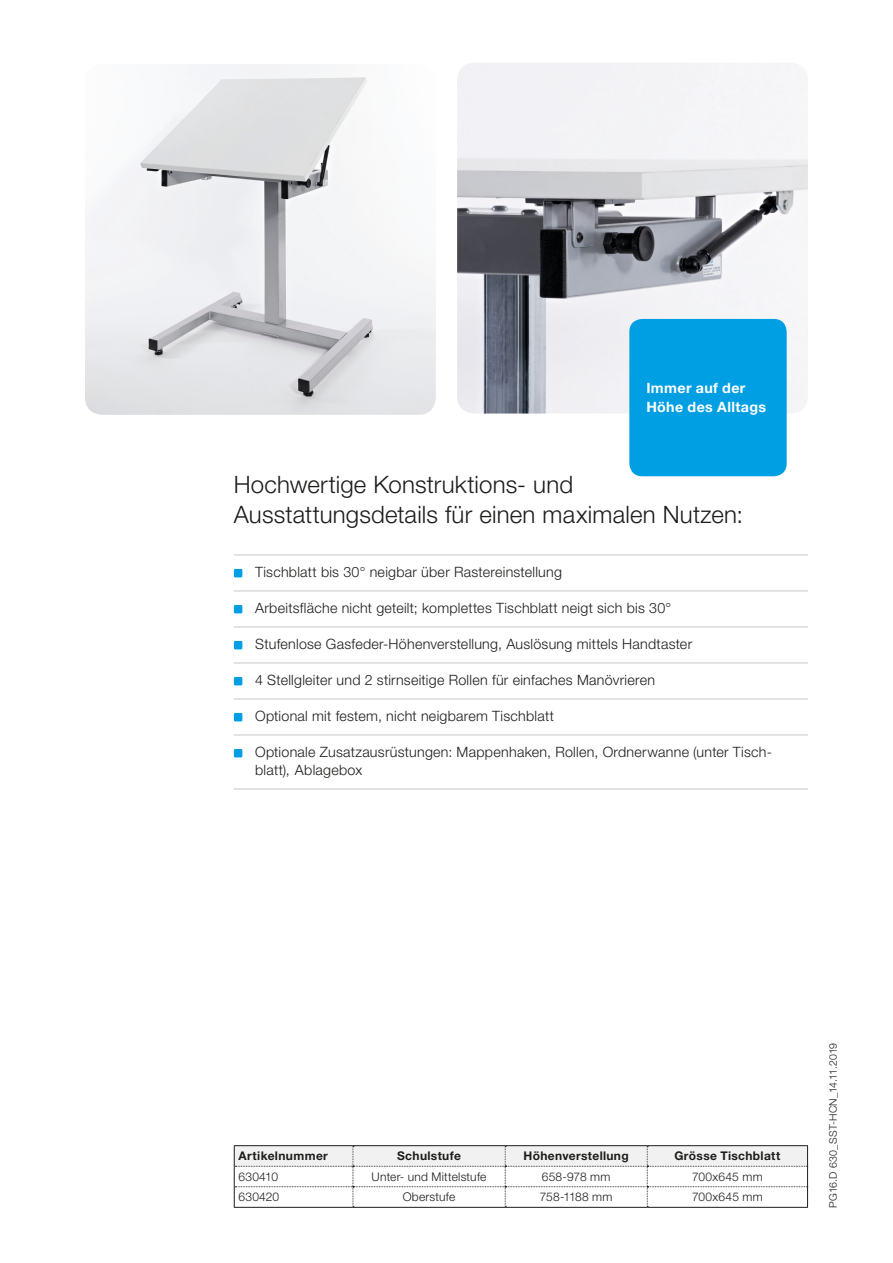
<style>
.page{position:relative;width:893px;height:1263px;background:#fff}
.page>*{position:absolute;margin:0;border:0;box-sizing:border-box;transform-origin:0 0}
.t1{font:300 24px/30px "Helvetica Neue LT Pro";letter-spacing:.005em;color:#1d1d1b}
.t2{font:300 14.25px/18px "Helvetica Neue LT Pro";letter-spacing:.02em;color:#1d1d1b}
.t3{font:700 14.25px/19.5px "Helvetica Neue LT Pro";letter-spacing:.025em;color:#fff}
.t4{font:300 12px "Helvetica Neue LT Pro";letter-spacing:.02em;color:#1d1d1b}
.t5{font:700 12px "Helvetica Neue LT Pro";letter-spacing:.03em;color:#1d1d1b}
.t6{font:300 12px "Helvetica Neue LT Pro";letter-spacing:-.005em;color:#1d1d1b}
.t7{font:300 10.5px "Helvetica Neue LT Pro";letter-spacing:.015em;color:#1d1d1b}
</style>
<div class="page">
<hr style="left:234px;top:555px;width:574px;height:1px;background:#c7c7c6">
<hr style="left:234px;top:591px;width:574px;height:1px;background:#c7c7c6">
<hr style="left:234px;top:627px;width:574px;height:1px;background:#c7c7c6">
<hr style="left:234px;top:663px;width:574px;height:1px;background:#c7c7c6">
<hr style="left:234px;top:699px;width:574px;height:1px;background:#c7c7c6">
<hr style="left:234px;top:735px;width:574px;height:1px;background:#c7c7c6">
<hr style="left:234px;top:789px;width:574px;height:1px;background:#c7c7c6">
<div style="left:234px;top:569px;width:8px;height:8px;background:#009fe3;border-radius:2px"></div>
<div style="left:234px;top:605px;width:8px;height:8px;background:#009fe3;border-radius:2px"></div>
<div style="left:234px;top:641px;width:8px;height:8px;background:#009fe3;border-radius:2px"></div>
<div style="left:234px;top:677px;width:8px;height:8px;background:#009fe3;border-radius:2px"></div>
<div style="left:234px;top:713px;width:8px;height:8px;background:#009fe3;border-radius:2px"></div>
<div style="left:234px;top:749px;width:8px;height:8px;background:#009fe3;border-radius:2px"></div>
<img style="left:85px;top:64px;width:351px;height:351px">
<img style="left:457px;top:63px;width:351px;height:351px">
<div style="left:629px;top:319px;width:158px;height:157px;background:#009fe3;border-radius:13px"></div>
<hr style="left:234px;top:1145px;width:119px;height:1px;background:#1d1d1b">
<hr style="left:353px;top:1145px;width:152px;height:1px;background:#1d1d1b">
<hr style="left:505px;top:1145px;width:142px;height:1px;background:#1d1d1b">
<hr style="left:647px;top:1145px;width:161px;height:1px;background:#1d1d1b">
<hr style="left:234px;top:1207px;width:119px;height:1px;background:#1d1d1b">
<hr style="left:353px;top:1207px;width:152px;height:1px;background:#1d1d1b">
<hr style="left:505px;top:1207px;width:142px;height:1px;background:#1d1d1b">
<hr style="left:647px;top:1207px;width:161px;height:1px;background:#1d1d1b">
<svg style="left:234px;top:1146px;width:574px;height:61px"></svg>
<p class="t3" style="left:646px;top:378px;width:121px">Immer auf der<br>Höhe des Alltags</p>
<h1 class="t1" style="left:234px;top:469px;width:511px">Hochwertige Konstruktions- und<br>Ausstattungsdetails für einen maximalen Nutzen:</h1>
<p class="t2" style="left:255px;top:563px;width:308px">Tischblatt bis 30° neigbar über Rastereinstellung</p>
<p class="t2" style="left:255px;top:599px;width:418px">Arbeitsfläche nicht geteilt; komplettes Tischblatt neigt sich bis 30°</p>
<p class="t2" style="left:255px;top:635px;width:439px">Stufenlose Gasfeder-Höhenverstellung, Auslösung mittels Handtaster</p>
<p class="t2" style="left:255px;top:671px;width:402px">4 Stellgleiter und 2 stirnseitige Rollen für einfaches Manövrieren</p>
<p class="t2" style="left:255px;top:707px;width:300px">Optional mit festem, nicht neigbarem Tischblatt</p>
<p class="t2" style="left:255px;top:743px;width:518px">Optionale Zusatzausrüstungen: Mappenhaken, Rollen, Ordnerwanne (unter Tisch&shy;blatt), Ablagebox</p>
<p class="t5" style="left:238px;top:1148px;width:91px">Artikelnummer</p>
<p class="t5" style="left:397px;top:1148px;width:65px">Schulstufe</p>
<p class="t5" style="left:524px;top:1148px;width:107px">Höhenverstellung</p>
<p class="t5" style="left:674px;top:1148px;width:107px">Grösse Tischblatt</p>
<p class="t4" style="left:238px;top:1169px;width:41px">630410</p>
<p class="t4" style="left:372px;top:1169px;width:116px">Unter- und Mittelstufe</p>
<p class="t4" style="left:542px;top:1169px;width:70px">658-978 mm</p>
<p class="t4" style="left:692px;top:1169px;width:72px">700x645 mm</p>
<p class="t4" style="left:238px;top:1190px;width:42px">630420</p>
<p class="t4" style="left:403px;top:1190px;width:54px">Oberstufe</p>
<p class="t6" style="left:540px;top:1190px;width:74px">758-1188 mm</p>
<p class="t4" style="left:692px;top:1190px;width:72px">700x645 mm</p>
<p class="t7" style="left:826px;top:1208px;width:166px;rotate:-90deg">PG16.D 630_SST-HCN_14.11.2019</p>
</div>
